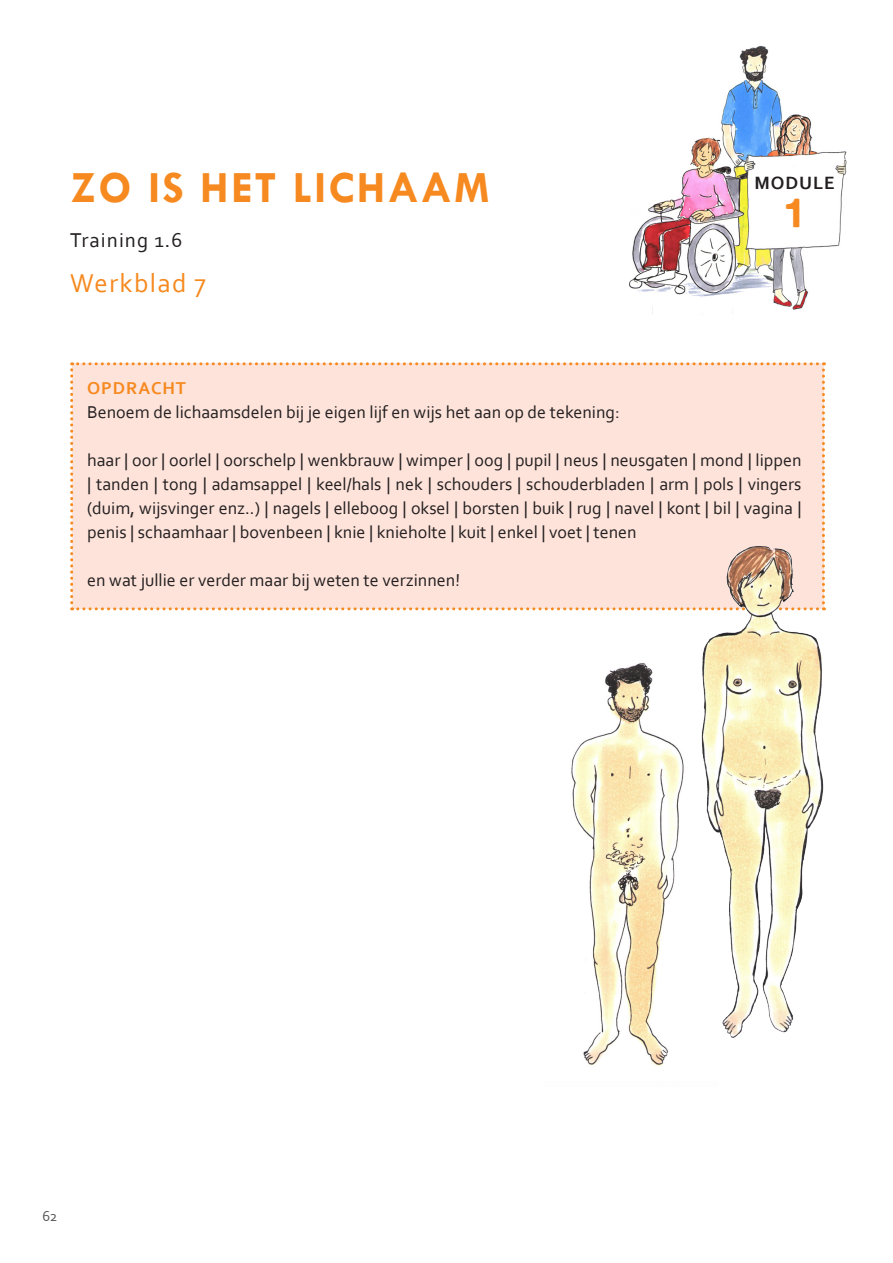
<style>
.page{position:relative;width:893px;height:1263px;background:#fff}
.page>*{position:absolute;margin:0;border:0;box-sizing:border-box;transform-origin:0 0}
.t1{font:700 45px "Tw Cen";letter-spacing:.05em;color:#f6891f}
.t2{font:40.2px "Alte Haas Grotesk Bold";color:#f6891f}
.t3{font:27px "Corbel";letter-spacing:.05em;color:#f6891f}
.t4{font:21px "Corbel";letter-spacing:.05em;color:#231f20}
.t5{font:700 18.6px "Corbel";letter-spacing:.05em;color:#231f20}
.t6{font:18px/24px "Corbel";color:#231f20;text-align:justify}
.t7{font:700 18px "Corbel";letter-spacing:.05em;color:#f6891f}
.t8{font:15px "Corbel";color:#57585a}
</style>
<div class="page">
<img style="left:629px;top:46px;width:218px;height:268px">
<img style="left:571px;top:663px;width:105px;height:403px">
<div style="left:70px;top:362px;width:755px;height:248px;background:#fde3da"></div>
<img style="left:676px;top:533px;width:150px;height:505px">
<p class="t1" style="left:70px;top:161px;width:421px">ZO IS HET LICHAAM</p>
<p class="t4" style="left:70px;top:227px;width:114px">Training 1.6</p>
<p class="t3" style="left:70px;top:266px;width:138px">Werkblad 7</p>
<p class="t5" style="left:754px;top:171px;width:82px">MODULE</p>
<h2 class="t2" style="left:783px;top:187px;width:24px">1</h2>
<p class="t7" style="left:87px;top:377px;width:101px">OPDRACHT</p>
<p class="t6" style="left:87px;top:399px;width:534px">Benoem de lichaamsdelen bij je eigen lijf en wijs het aan op de tekening:</p>
<p class="t6" style="left:87px;top:447px;width:716px">haar | oor | oorlel | oorschelp | wenkbrauw | wimper | oog | pupil | neus | neusgaten | mond | lippen | tanden | tong | adamsappel | keel/hals | nek | schouders | schouderbladen | arm | pols | vingers (duim, wijsvinger enz..) | nagels | elleboog | oksel | borsten | buik | rug | navel | kont | bil | vagina | penis | schaamhaar | bovenbeen | knie | knieholte | kuit | enkel | voet | tenen</p>
<p class="t6" style="left:87px;top:567px;width:374px">en wat jullie er verder maar bij weten te verzinnen!</p>
<p class="t8" style="left:42px;top:1207px;width:17px">62</p>
</div>
